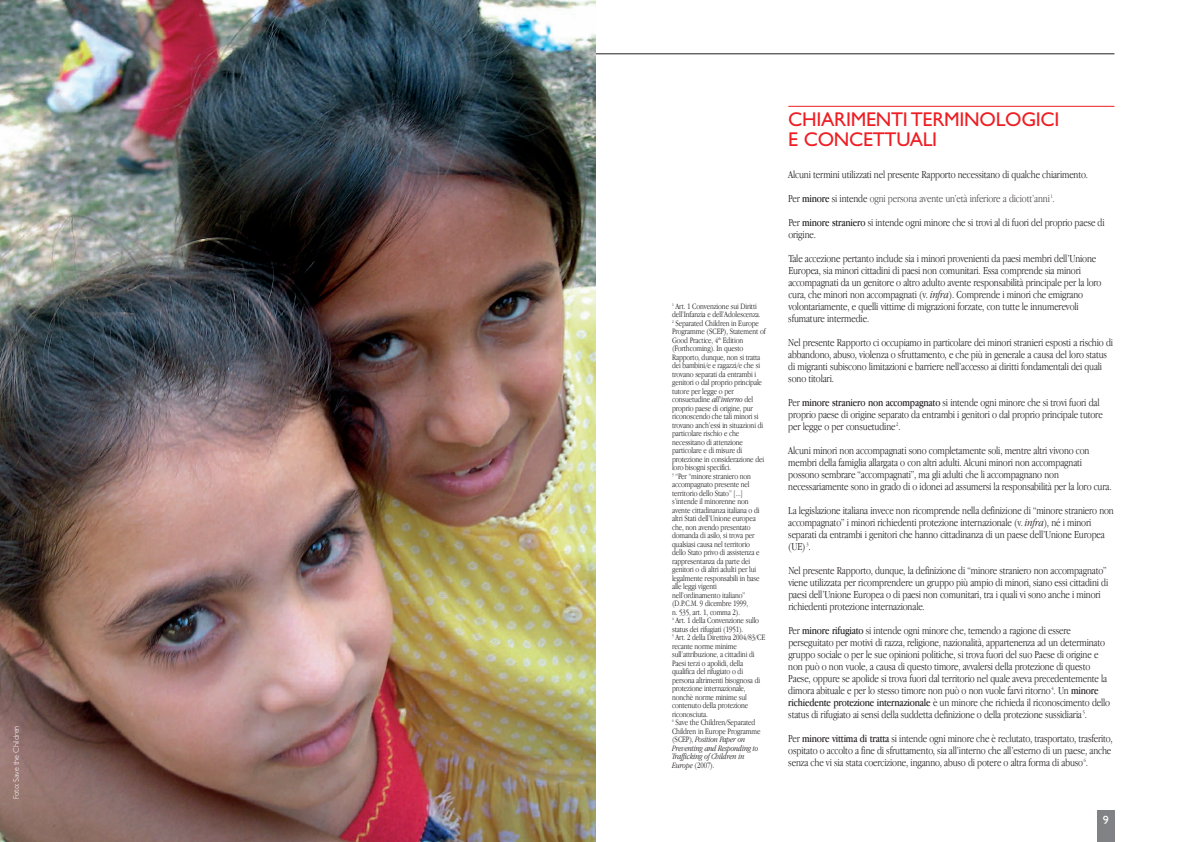
<style>
.page{position:relative;width:1191px;height:842px;background:#fff}
.page>*{position:absolute;margin:0;border:0;box-sizing:border-box;transform-origin:0 0}
.t1{font:20px/20px "Gill Sans";letter-spacing:-.015em;color:#ee1e24}
.t2{font:12px "Gill Sans";color:#fff}
.t3{font:300 11px/12px "Apple Garamond";letter-spacing:-.01em;color:#231f20}
.t4{font:300 8.5px/8.5px "Apple Garamond";letter-spacing:-.01em;color:#231f20}
.t5{font:300 8px "Gill Sans";color:#fff}
.s1{font-style:italic}
.s2{font-weight:400}
.s3{color:#4c474a}
</style>
<div class="page">
<hr style="left:788px;top:106px;width:326px;height:1px;background:#ee1d23">
<div style="left:1097px;top:810px;width:17px;height:32px;background:#808285"></div>
<hr style="left:595px;top:53px;width:519px;height:1px;background:#231f20">
<img style="left:0;top:0;width:595px;height:842px">
<p class="t5" style="left:13px;top:799px;width:75px;rotate:-90deg">Foto: Save the Children</p>
<p class="t4" style="left:672px;top:302px;width:95px"><sup>1</sup> Art. 1 Convenzione sui Diritti dell’Infanzia e dell’Adolescenza.<br><sup>2</sup> Separated Children in Europe<br>Programme (SCEP), Statement of<br>Good Practice, 4<sup>th</sup> Edition (Forthcoming). In questo<br>Rapporto, dunque, non si tratta dei bambini/e e ragazzi/e che si trovano separati da entrambi i genitori o dal proprio principale tutore per legge o per consuetudine <span class="s1">all’interno</span> del proprio paese di origine, pur riconoscendo che tali minori si trovano anch’essi in situazioni di particolare rischio e che necessitano di attenzione particolare e di misure di protezione in considerazione dei loro bisogni specifici.<br><sup>3</sup> “Per “minore straniero non accompagnato presente nel territorio dello Stato” [...] s’intende il minorenne non avente cittadinanza italiana o di altri Stati dell’Unione europea che, non avendo presentato domanda di asilo, si trova per qualsiasi causa nel territorio dello Stato privo di assistenza e rappresentanza da parte dei genitori o di altri adulti per lui legalmente responsabili in base alle leggi vigenti nell’ordinamento italiano” (D.P.C.M. 9 dicembre 1999,<br>n. 535, art. 1, comma 2).<br><sup>4</sup> Art. 1 della Convenzione sullo status dei rifugiati (1951).<br><sup>5</sup> Art. 2 della Direttiva 2004/83/CE recante norme minime sull’attribuzione, a cittadini di<br>Paesi terzi o apolidi, della qualifica del rifugiato o di persona altrimenti bisognosa di protezione internazionale, nonchè norme minime sul contenuto della protezione riconosciuta.<br><sup>6</sup> Save the Children/Separated<br>Children in Europe Programme (SCEP), <span class="s1">Position Paper on<br>Preventing and Responding to<br>Trafficking of Children in<br>Europe</span> (2007).</p>
<h1 class="t1" style="left:788px;top:112px;width:272px">CHIARIMENTI TERMINOLOGICI<br>E CONCETTUALI</h1>
<p class="t3" style="left:788px;top:163px;width:318px;line-height:24px">Alcuni termini utilizzati nel presente Rapporto necessitano di qualche chiarimento.<br>Per <span class="s2">minore</span> si intende <span class="s3">ogni persona avente un’età inferiore a diciott’anni</span><sup>1</sup><span class="s3">.<br></span>Per <span class="s2">minore straniero</span> si intende ogni minore che si trovi al di fuori del proprio paese di</p>
<p class="t3" style="left:788px;top:223px;width:309px;line-height:24px">origine.<br>Tale accezione pertanto include sia i minori provenienti da paesi membri dell’Unione</p>
<p class="t3" style="left:788px;top:265px;width:315px">Europea, sia minori cittadini di paesi non comunitari. Essa comprende sia minori accompagnati da un genitore o altro adulto avente responsabilità principale per la loro cura, che minori non accompagnati (v. <span class="s1">infra</span>). Comprende i minori che emigrano volontariamente, e quelli vittime di migrazioni forzate, con tutte le innumerevoli sfumature intermedie.</p>
<p class="t3" style="left:788px;top:337px;width:326px">Nel presente Rapporto ci occupiamo in particolare dei minori stranieri esposti a rischio di abbandono, abuso, violenza o sfruttamento, e che più in generale a causa del loro status di migranti subiscono limitazioni e barriere nell’accesso ai diritti fondamentali dei quali sono titolari.</p>
<p class="t3" style="left:788px;top:397px;width:316px">Per <span class="s2">minore straniero non accompagnato</span> si intende ogni minore che si trovi fuori dal proprio paese di origine separato da entrambi i genitori o dal proprio principale tutore per legge o per consuetudine<sup>2</sup>.</p>
<p class="t3" style="left:788px;top:445px;width:325px">Alcuni minori non accompagnati sono completamente soli, mentre altri vivono con membri della famiglia allargata o con altri adulti. Alcuni minori non accompagnati possono sembrare “accompagnati”, ma gli adulti che li accompagnano non necessariamente sono in grado di o idonei ad assumersi la responsabilità per la loro cura.</p>
<p class="t3" style="left:788px;top:505px;width:327px">La legislazione italiana invece non ricomprende nella definizione di “minore straniero non accompagnato” i minori richiedenti protezione internazionale (v. <span class="s1">infra</span>), né i minori separati da entrambi i genitori che hanno cittadinanza di un paese dell’Unione Europea (UE)<sup>3</sup>.</p>
<p class="t3" style="left:788px;top:565px;width:321px">Nel presente Rapporto, dunque, la definizione di “minore straniero non accompagnato” viene utilizzata per ricomprendere un gruppo più ampio di minori, siano essi cittadini di paesi dell’Unione Europea o di paesi non comunitari, tra i quali vi sono anche i minori richiedenti protezione internazionale.</p>
<p class="t3" style="left:788px;top:625px;width:323px">Per <span class="s2">minore rifugiato</span> si intende ogni minore che, temendo a ragione di essere perseguitato per motivi di razza, religione, nazionalità, appartenenza ad un determinato gruppo sociale o per le sue opinioni politiche, si trova fuori del suo Paese di origine e non può o non vuole, a causa di questo timore, avvalersi della protezione di questo Paese, oppure se apolide si trova fuori dal territorio nel quale aveva precedentemente la dimora abituale e per lo stesso timore non può o non vuole farvi ritorno<sup>4</sup>. Un <span class="s2">minore richiedente protezione internazionale</span> è un minore che richieda il riconoscimento dello status di rifugiato ai sensi della suddetta definizione o della protezione sussidiaria<sup>5</sup>.</p>
<p class="t3" style="left:788px;top:733px;width:326px">Per <span class="s2">minore vittima di tratta</span> si intende ogni minore che è reclutato, trasportato, trasferito, ospitato o accolto a fine di sfruttamento, sia all’interno che all’esterno di un paese, anche senza che vi sia stata coercizione, inganno, abuso di potere o altra forma di abuso<sup>6</sup>.</p>
<p class="t2" style="left:1102px;top:815px;width:7px">9</p>
</div>
